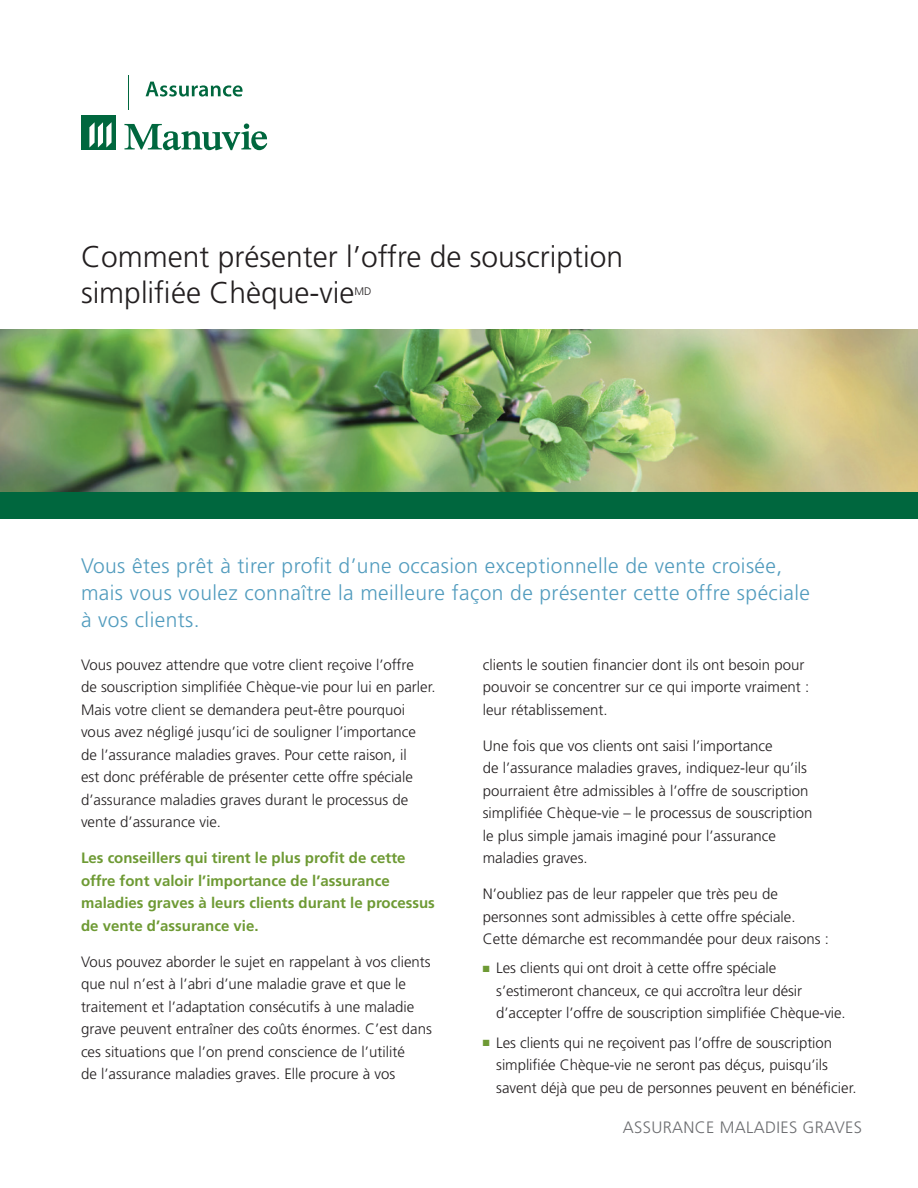
<style>
.page{position:relative;width:918px;height:1188px;background:#fff}
.page>*{position:absolute;margin:0;border:0;box-sizing:border-box;transform-origin:0 0}
.HEAD_-_Main_20_pt{font:300 30px/36px "Frutiger";color:#231f20}
.Intro_Text_14_18{font:300 21px/27px "Frutiger";letter-spacing:.02em;color:#529cbe}
.Text_Light{font:300 16.5px "Frutiger";letter-spacing:.02em;color:#6c6d70}
.Text_Light-2{font:300 15px/22.5px "Frutiger";color:#231f20}
.Text_Light-3{font:700 15px/22.5px "Frutiger";color:#6e9a34}
.HEAD_-_Main_20_pt-2{font:300 10.95px "Frutiger";color:#231f20}
.s1{color:#6e9a34}
</style>
<div class="page">
<img style="left:0;top:330px;width:918px;height:162px">
<div style="left:0;top:492px;width:918px;height:27px;background:#00673e"></div>
<hr style="left:129px;top:75px;width:1px;height:34px;background:#00673e">
<svg style="left:146px;top:82px;width:97px;height:15px"></svg>
<div style="left:81px;top:115px;width:34px;height:34px;background:#00673e"></div>
<svg style="left:89px;top:122px;width:23px;height:26px"></svg>
<svg style="left:124px;top:124px;width:143px;height:26px"></svg>
<p class="HEAD_-_Main_20_pt" style="left:81px;top:238px;width:544px">Comment présenter l’offre de souscription simplifiée Chèque-vie</p>
<p class="HEAD_-_Main_20_pt-2" style="left:354px;top:285px;width:19px">MD</p>
<p class="Intro_Text_14_18" style="left:81px;top:552px;width:730px">Vous êtes prêt à tirer profit d’une occasion exceptionnelle de vente croisée, mais vous voulez connaître la meilleure façon de présenter cette offre spéciale à vos clients.</p>
<p class="Text_Light-2" style="left:81px;top:653px;width:356px">Vous pouvez attendre que votre client reçoive l’offre<br>de souscription simplifiée Chèque-vie pour lui en parler.<br>Mais votre client se demandera peut-être pourquoi vous avez négligé jusqu’ici de souligner l’importance de l’assurance maladies graves. Pour cette raison, il<br>est donc préférable de présenter cette offre spéciale d’assurance maladies graves durant le processus de vente d’assurance vie.</p>
<p class="Text_Light-3" style="left:81px;top:846px;width:355px">Les conseillers qui tirent le plus profit de cette offre font valoir l’importance de l’assurance maladies graves à leurs clients durant le processus de vente d’assurance vie.</p>
<p class="Text_Light-2" style="left:81px;top:950px;width:352px">Vous pouvez aborder le sujet en rappelant à vos clients que nul n’est à l’abri d’une maladie grave et que le traitement et l’adaptation consécutifs à une maladie grave peuvent entraîner des coûts énormes. C’est dans ces situations que l’on prend conscience de l’utilité<br>de l’assurance maladies graves. Elle procure à vos</p>
<p class="Text_Light-2" style="left:483px;top:653px;width:328px">clients le soutien financier dont ils ont besoin pour pouvoir se concentrer sur ce qui importe vraiment : leur rétablissement.</p>
<p class="Text_Light-2" style="left:483px;top:734px;width:331px">Une fois que vos clients ont saisi l’importance<br>de l’assurance maladies graves, indiquez-leur qu’ils pourraient être admissibles à l’offre de souscription simplifiée Chèque-vie – le processus de souscription le plus simple jamais imaginé pour l’assurance maladies graves.</p>
<p class="Text_Light-2" style="left:483px;top:883px;width:348px">N’oubliez pas de leur rappeler que très peu de personnes sont admissibles à cette offre spéciale.<br>Cette démarche est recommandée pour deux raisons :</p>
<p class="Text_Light-2" style="left:496px;top:957px;width:351px;text-indent:-14px"><span class="s1">■</span> Les clients qui ont droit à cette offre spéciale s’estimeront chanceux, ce qui accroîtra leur désir d’accepter l’offre de souscription simplifiée Chèque-vie.</p>
<p class="Text_Light-2" style="left:496px;top:1031px;width:362px;text-indent:-14px"><span class="s1">■</span> Les clients qui ne reçoivent pas l’offre de souscription simplifiée Chèque-vie ne seront pas déçus, puisqu’ils savent déjà que peu de personnes peuvent en bénéficier.</p>
<p class="Text_Light" style="left:623px;top:1118px;width:241px">ASSURANCE MALADIES GRAVES</p>
</div>
